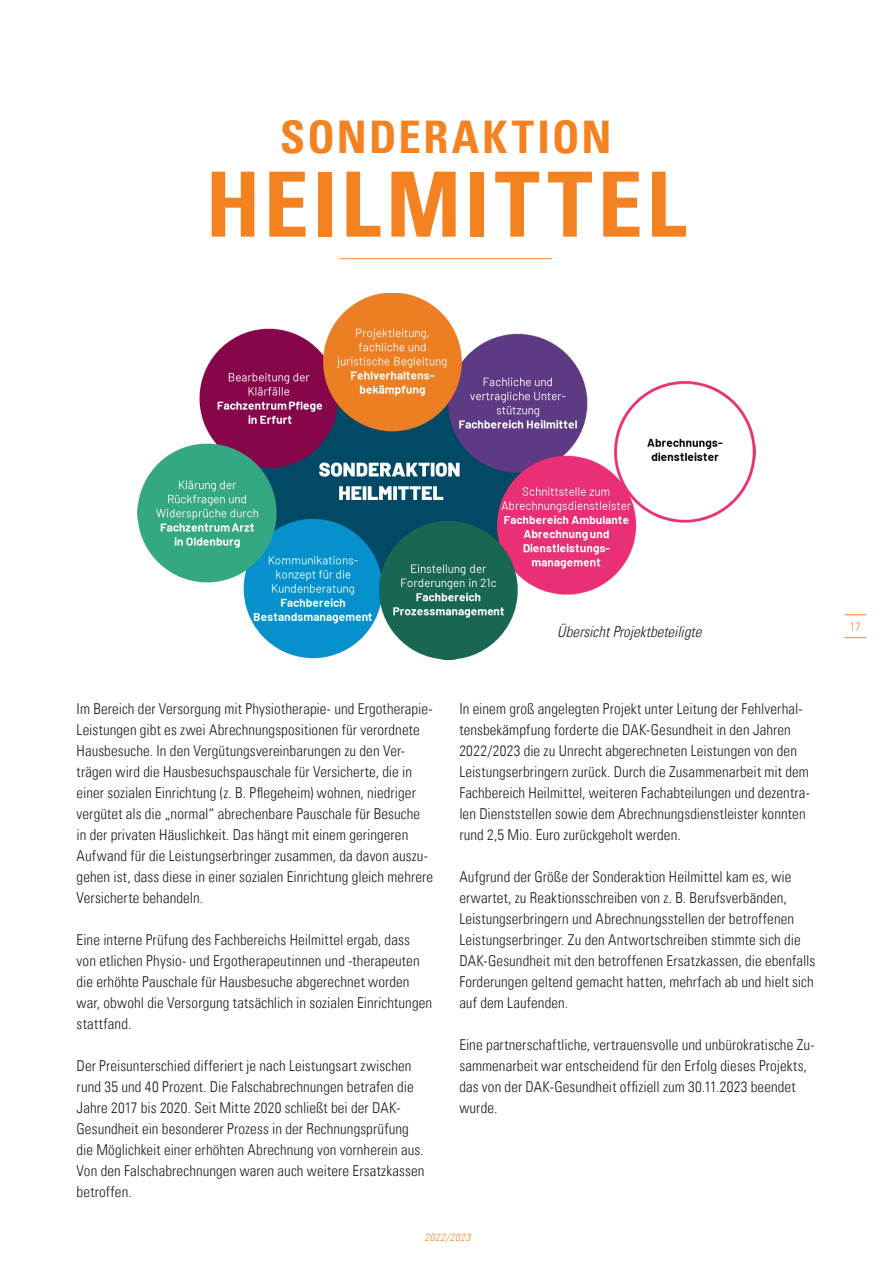
<style>
.page{position:relative;width:893px;height:1263px;background:#fff}
.page>*{position:absolute;margin:0;border:0;box-sizing:border-box;transform-origin:0 0}
.t1{font:90px "Univers Com 67 Bold Cond";letter-spacing:.04em;color:#f58220}
.t2{font:45px "Univers Com 67 Bold Cond";letter-spacing:.05em;color:#f58220}
.t3{font:15px/21px "Univers Com 47 Light Cond";letter-spacing:.005em;color:#231f20}
.t4{font:15px "Univers Com 47 Light Cond Obl";color:#231f20}
.t5{font:12px "Univers Com 47 Light Cond";color:#f58220}
.t6{font:10.5px "Univers Com 47 Light Cond Obl";letter-spacing:.065em;color:#f58220}
</style>
<div class="page">
<svg style="left:845px;top:614px;width:21px;height:1px"></svg>
<svg style="left:845px;top:637px;width:21px;height:1px"></svg>
<hr style="left:340px;top:258px;width:212px;height:1px;background:#f58220">
<img style="left:138px;top:293px;width:617px;height:366px">
<h2 class="t2" style="left:280px;top:109px;width:333px">SONDERAKTION</h2>
<h1 class="t1" style="left:205px;top:149px;width:482px">HEILMITTEL</h1>
<p class="t3" style="left:77px;top:698px;width:358px">Im Bereich der Versorgung mit Physiotherapie- und Ergotherapie-Leistungen gibt es zwei Abrechnungspositionen für verordnete Hausbesuche. In den Vergütungsvereinbarungen zu den Ver&shy;trägen wird die Hausbesuchspauschale für Versicherte, die in einer sozialen Einrichtung (z. B. Pflegeheim) wohnen, niedriger vergütet als die „normal“ abrechenbare Pauschale für Besuche in der privaten Häuslichkeit. Das hängt mit einem geringeren Aufwand für die Leistungserbringer zusammen, da davon auszu&shy;gehen ist, dass diese in einer sozialen Einrichtung gleich mehrere Versicherte behandeln.</p>
<p class="t3" style="left:77px;top:929px;width:357px">Eine interne Prüfung des Fachbereichs Heilmittel ergab, dass von etlichen Physio- und Ergotherapeutinnen und -therapeuten die erhöhte Pauschale für Hausbesuche abgerechnet worden war, obwohl die Versorgung tatsächlich in sozialen Einrichtungen stattfand.</p>
<p class="t3" style="left:77px;top:1055px;width:349px">Der Preisunterschied differiert je nach Leistungsart zwischen rund 35 und 40 Prozent. Die Falschabrechnungen betrafen die Jahre 2017 bis 2020. Seit Mitte 2020 schließt bei der DAK-Gesundheit ein besonderer Prozess in der Rechnungsprüfung die Möglichkeit einer erhöhten Abrechnung von vornherein aus.<br>Von den Falschabrechnungen waren auch weitere Ersatzkassen betroffen.</p>
<p class="t4" style="left:557px;top:623px;width:146px">Übersicht Projektbeteiligte</p>
<p class="t3" style="left:459px;top:698px;width:352px">In einem groß angelegten Projekt unter Leitung der Fehlverhal&shy;tensbekämpfung forderte die DAK-Gesundheit in den Jahren 2022/2023 die zu Unrecht abgerechneten Leistungen von den Leistungserbringern zurück. Durch die Zusammenarbeit mit dem Fachbereich Heilmittel, weiteren Fachabteilungen und dezentra&shy;len Dienststellen sowie dem Abrechnungsdienstleister konnten rund 2,5 Mio. Euro zurückgeholt werden.</p>
<p class="t3" style="left:459px;top:866px;width:357px">Aufgrund der Größe der Sonderaktion Heilmittel kam es, wie erwartet, zu Reaktionsschreiben von z. B. Berufsverbänden, Leistungserbringern und Abrechnungsstellen der betroffenen Leistungserbringer. Zu den Antwortschreiben stimmte sich die DAK-Gesundheit mit den betroffenen Ersatzkassen, die ebenfalls Forderungen geltend gemacht hatten, mehrfach ab und hielt sich auf dem Laufenden.</p>
<p class="t3" style="left:459px;top:1034px;width:357px">Eine partnerschaftliche, vertrauensvolle und unbürokratische Zu&shy;sammenarbeit war entscheidend für den Erfolg dieses Projekts, das von der DAK-Gesundheit offiziell zum 30.11.2023 beendet wurde.</p>
<p class="t6" style="left:425px;top:1231px;width:47px">2022/2023</p>
<p class="t5" style="left:850px;top:620px;width:13px">17</p>
</div>
